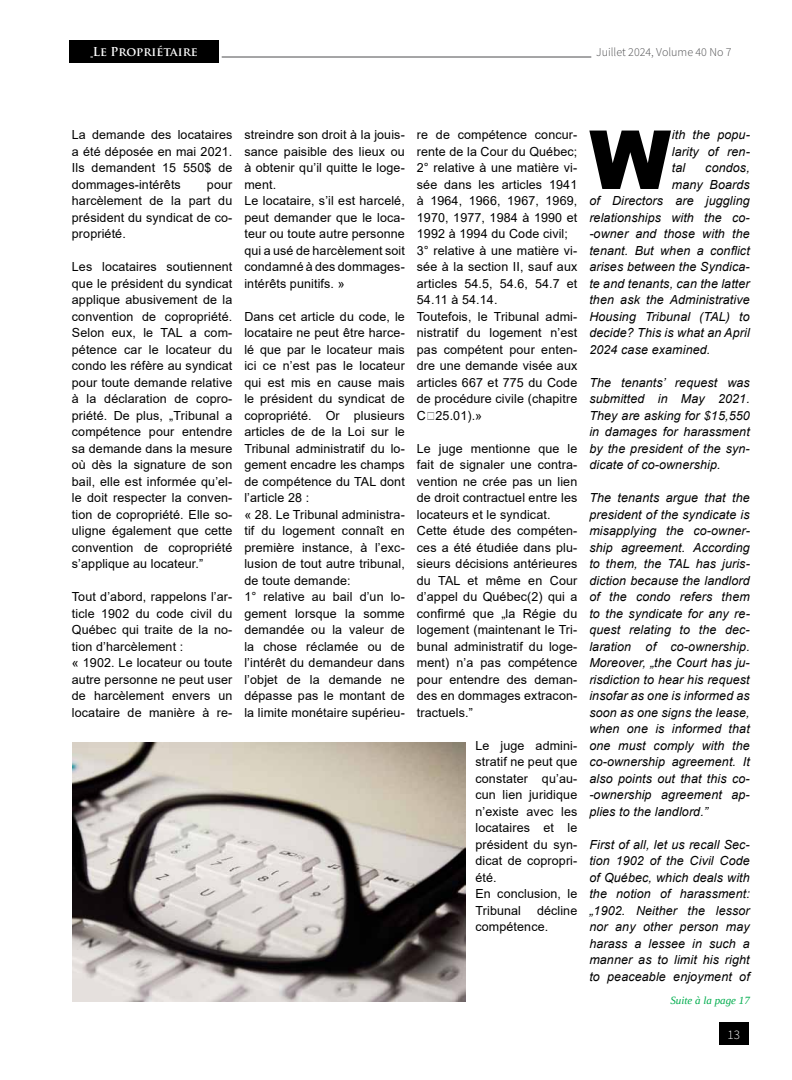
<style>
.page{position:relative;width:792px;height:1080px;background:#fff}
.page>*{position:absolute;margin:0;border:0;box-sizing:border-box;transform-origin:0 0}
.t1{font:900 81.7px "Arial";color:#000}
.t2{font:300 13px "Source Sans Pro";color:#fff}
.t3{font:12.5px/16.5px "Arial";letter-spacing:.01em;color:#000}
.t4{font:italic 12.5px/16.5px "Arial";letter-spacing:.01em;color:#000;text-align:justify}
.t5{font:300 12px "Source Sans Pro";color:#4d4d4f}
.t6{font:700 12px "Trajan Pro";color:#fff}
.t7{font:italic 11px "Liberation Serif";color:#00ad4e}
</style>
<div class="page">
<img style="left:73px;top:743px;width:392px;height:259px">
<hr style="left:222px;top:57px;width:369px;height:1px;background:#4d4d4f">
<div style="left:719px;top:1023px;width:30px;height:22px;background:#000"></div>
<div style="left:69px;top:40px;width:150px;height:23px;background:#000"></div>
<p class="t6" style="left:93px;top:44px;width:107px">Le Propriétaire</p>
<p class="t5" style="left:596px;top:44px;width:137px">Juillet 2024, Volume 40 No 7</p>
<p class="t3" style="left:72px;top:127px;width:162px;text-align:justify">La demande des locataires a été déposée en mai 2021.<br>Ils demandent 15 550$ de dommages-intérêts</p>
<p class="t3" style="left:72px;top:176px;width:162px;text-align:justify;text-indent:135px">pour harcèlement de la part du président du syndicat de co&shy;propriété.</p>
<p class="t3" style="left:72px;top:259px;width:162px;text-align:justify">Les locataires soutiennent que le président du syndicat applique abusivement de la convention de copropriété.<br>Selon eux, le TAL a com&shy;pétence car le locateur du condo les réfère au syndicat pour toute demande relative à la déclaration de copro&shy;priété. De plus, „Tribunal a compétence pour entendre sa demande dans la mesure où dès la signature de son bail, elle est informée qu’el&shy;le doit respecter la conven&shy;tion de copropriété. Elle so&shy;uligne également que cette convention de copropriété s’applique au locateur.”</p>
<p class="t3" style="left:72px;top:589px;width:162px">Tout d’abord, rappelons l’ar&shy;ticle 1902 du code civil du<br>Québec qui traite de la no&shy;tion d’harcèlement :<br>« 1902. Le locateur ou toute autre personne ne peut user de harcèlement envers un locataire de manière à re-</p>
<p class="t3" style="left:244px;top:127px;width:162px">streindre son droit à la jouis&shy;sance paisible des lieux ou à obtenir qu’il quitte le loge&shy;ment.<br>Le locataire, s’il est harcelé, peut demander que le loca&shy;teur ou toute autre personne qui a usé de harcèlement soit condamné à des dommages&shy;intérêts punitifs. »</p>
<p class="t3" style="left:244px;top:308px;width:162px">Dans cet article du code, le locataire ne peut être harce&shy;lé que par le locateur mais ici ce n’est pas le locateur qui est mis en cause mais le président du syndicat de copropriété. Or plusieurs articles de de la Loi sur le<br>Tribunal administratif du lo&shy;gement encadre les champs de compétence du TAL dont l’article 28 :<br>« 28. Le Tribunal administra&shy;tif du logement connaît en première instance, à l’exc&shy;lusion de tout autre tribunal, de toute demande:<br>1° relative au bail d’un lo&shy;gement lorsque la somme demandée ou la valeur de la chose réclamée ou de l’intérêt du demandeur dans l’objet de la demande ne dépasse pas le montant de la limite monétaire supérieu-</p>
<p class="t3" style="left:417px;top:127px;width:162px">re de compétence concur&shy;rente de la Cour du Québec;<br>2° relative à une matière vi&shy;sée dans les articles 1941 à 1964, 1966, 1967, 1969,<br>1970, 1977, 1984 à 1990 et<br>1992 à 1994 du Code civil;<br>3° relative à une matière vi&shy;sée à la section II, sauf aux articles 54.5, 54.6, 54.7 et<br>54.11 à 54.14.<br>Toutefois, le Tribunal admi&shy;nistratif du logement n’est pas compétent pour enten&shy;dre une demande visée aux articles 667 et 775 du Code de procédure civile (chapitre<br>C‐25.01).»</p>
<p class="t3" style="left:417px;top:440px;width:162px">Le juge mentionne que le fait de signaler une contra&shy;vention ne crée pas un lien de droit contractuel entre les locateurs et le syndicat.<br>Cette étude des compéten&shy;ces a été étudiée dans plu&shy;sieurs décisions antérieures du TAL et même en Cour d’appel du Québec(2) qui a confirmé que „la Régie du logement (maintenant le Tri&shy;bunal administratif du loge&shy;ment) n’a pas compétence pour entendre des deman&shy;des en dommages extracon&shy;tractuels.”</p>
<p class="t3" style="left:476px;top:737px;width:103px">Le juge admini&shy;stratif ne peut que constater qu’au&shy;cun lien juridique n’existe avec les locataires et le président du syn&shy;dicat de copropri&shy;été.<br>En conclusion, le<br>Tribunal</p>
<p class="t3" style="left:476px;top:902px;width:103px;text-indent:61px">décline compétence.</p>
<h1 class="t1" style="left:589px;top:101px;width:83px">W</h1>
<p class="t4" style="left:672px;top:127px;width:79px">ith the popu&shy;larity of ren&shy;tal</p>
<p class="t4" style="left:705px;top:160px;width:46px">condos,</p>
<p class="t4" style="left:672px;top:177px;width:79px">many Boards</p>
<p class="t4" style="left:589px;top:193px;width:162px">of Directors are juggling</p>
<p class="t4" style="left:589px;top:210px;width:162px">relationships with the co-</p>
<p class="t4" style="left:589px;top:226px;width:162px">-owner and those with the</p>
<p class="t4" style="left:589px;top:243px;width:162px">tenant. But when a conflict</p>
<p class="t4" style="left:589px;top:259px;width:162px">arises between the Syndica-</p>
<p class="t4" style="left:589px;top:276px;width:162px">te and tenants, can the latter</p>
<p class="t4" style="left:589px;top:292px;width:162px">then ask the Administrative</p>
<p class="t4" style="left:589px;top:309px;width:162px">Housing Tribunal (TAL) to</p>
<p class="t4" style="left:589px;top:325px;width:162px">decide? This is what an April</p>
<p class="t4" style="left:589px;top:342px;width:123px">2024 case examined.</p>
<p class="t4" style="left:589px;top:375px;width:162px">The tenants’ request was submitted in May 2021.<br>They are asking for $15,550 in damages for harassment by the president of the syn&shy;dicate of co-ownership.</p>
<p class="t4" style="left:589px;top:490px;width:162px">The tenants argue that the president of the syndicate is misapplying the co-owner&shy;ship agreement. According to them, the TAL has juris&shy;diction because the landlord of the condo refers them to the syndicate for any re&shy;quest relating to the dec&shy;laration of co-ownership.<br>Moreover, „the Court has ju&shy;risdiction to hear his request insofar as one is informed as soon as one signs the lease, when one is informed that one must comply with the co-ownership agreement. It also points out that this co--ownership agreement ap&shy;plies to the landlord.”</p>
<p class="t4" style="left:589px;top:837px;width:162px">First of all, let us recall Sec&shy;tion 1902 of the Civil Code of Québec, which deals with the notion of harassment: „1902. Neither the lessor nor any other person may harass a lessee in such a manner as to limit his right to peaceable enjoyment of</p>
<p class="t7" style="left:670px;top:993px;width:81px">Suite à la page 17</p>
<p class="t2" style="left:728px;top:1027px;width:14px">13</p>
</div>
